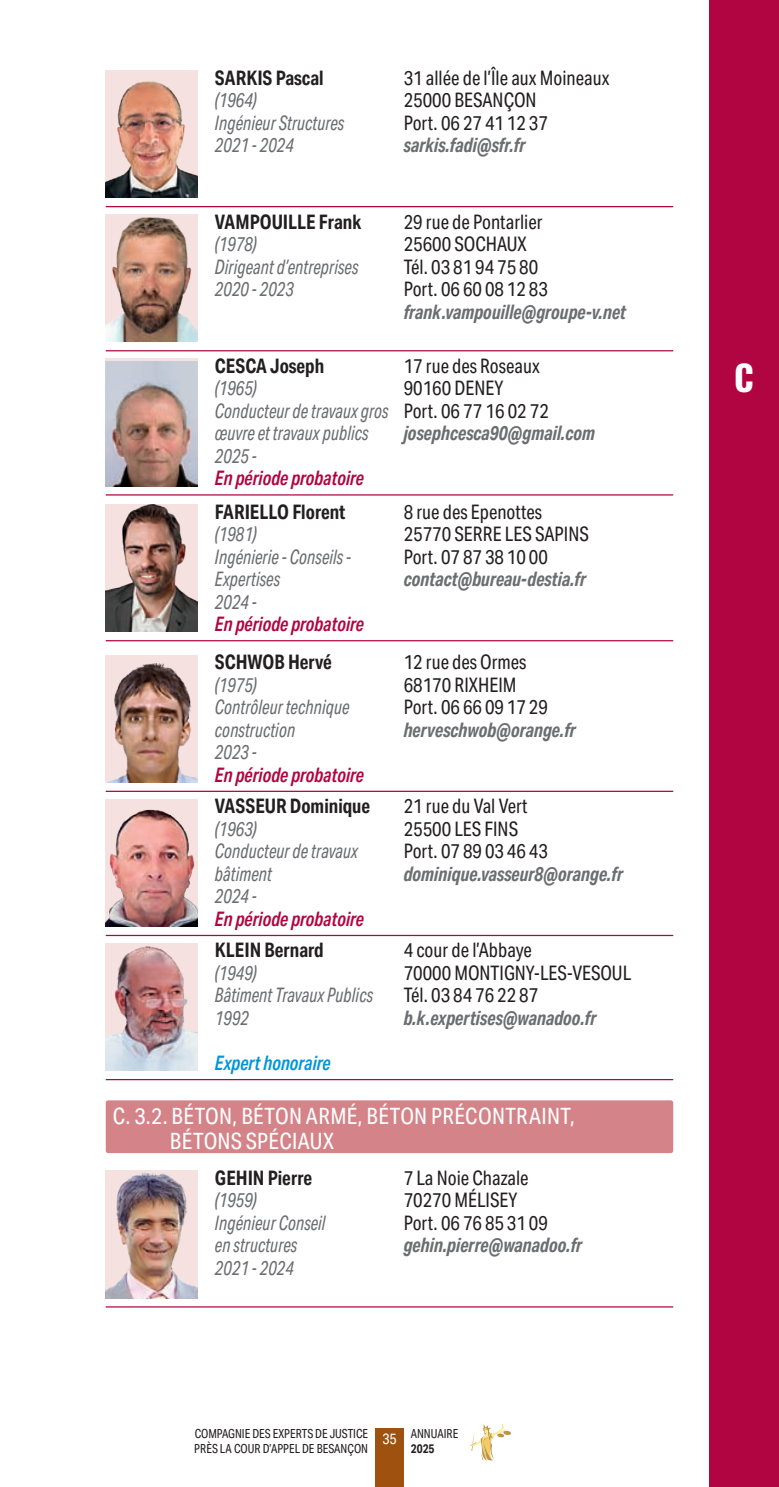
<style>
.page{position:relative;width:779px;height:1487px;background:#fff}
.page>*{position:absolute;margin:0;border:0;box-sizing:border-box;transform-origin:0 0}
.t1{font:700 35px "Oswald";color:#fff}
.C_suite_2{font:22.5px/25px "Aktiv Grotesk Cd";letter-spacing:.01em;color:#fff}
.t2{font:20px/22.5px "Aktiv Grotesk Cd";color:#231f20;scale:.95 1}
.Paragraphe_expert{font:italic 20px/22.5px "Aktiv Grotesk Cd";color:#6c6d70;scale:.85 1}
.t3{font:italic 700 20px "Aktiv Grotesk Cd";color:#6c6d70;scale:.9 1}
.Paragraphe_expert-2{font:700 20px "Aktiv Grotesk Cd";color:#231f20;scale:.95 1}
.Paragraphe_expert-3{font:italic 600 20px "Aktiv Grotesk Cd";color:#b00540;scale:.9 1}
.Paragraphe_expert-4{font:italic 600 20px "Aktiv Grotesk Cd";color:#0095d9;scale:.9 1}
.t4{font:15px "Aktiv Grotesk Cd";color:#fff;scale:.95 1}
.t5{font:12.5px/15px "Aktiv Grotesk Cd";color:#231f20;scale:.95 1}
.t6{font:700 12.5px "Aktiv Grotesk Cd";color:#231f20;scale:.95 1}
</style>
<div class="page">
<div style="left:708px;top:0;width:70px;height:1487px;background:#b00540"></div>
<div style="left:375px;top:1428px;width:28px;height:59px;background:#9f5210"></div>
<div style="left:503px;top:1430px;width:8px;height:5px;background:#ba9643;border-radius:50%"></div>
<svg style="left:470px;top:1424px;width:35px;height:37px"></svg>
<img style="left:106px;top:214px;width:92px;height:128px">
<hr style="left:106px;top:350px;width:567px;height:1px;background:#b00540">
<div style="left:106px;top:358px;width:92px;height:128px;background:#f5e1e0"></div>
<img style="left:106px;top:361px;width:92px;height:125px">
<hr style="left:106px;top:494px;width:567px;height:2px;background:#b00540">
<img style="left:106px;top:504px;width:92px;height:128px">
<hr style="left:106px;top:640px;width:567px;height:1px;background:#b00540">
<div style="left:106px;top:70px;width:92px;height:128px;background:#f5e1e0"></div>
<img style="left:106px;top:81px;width:92px;height:117px">
<hr style="left:106px;top:206px;width:567px;height:1px;background:#b00540">
<div style="left:106px;top:655px;width:92px;height:127px;background:#f5e1e0"></div>
<img style="left:109px;top:663px;width:89px;height:119px">
<hr style="left:106px;top:791px;width:567px;height:1px;background:#b00540">
<div style="left:106px;top:799px;width:92px;height:128px;background:#f5e1e0"></div>
<img style="left:106px;top:809px;width:92px;height:118px">
<hr style="left:106px;top:935px;width:567px;height:1px;background:#b00540">
<div style="left:106px;top:943px;width:92px;height:128px;background:#f5e1e0"></div>
<img style="left:106px;top:947px;width:92px;height:124px">
<hr style="left:106px;top:1079px;width:567px;height:1px;background:#b00540">
<div style="left:106px;top:1100px;width:567px;height:53px;background:#d48489;border-radius:2px"></div>
<img style="left:106px;top:1170px;width:92px;height:128px">
<hr style="left:106px;top:1306px;width:567px;height:1px;background:#b00540">
<p class="Paragraphe_expert-2" style="left:215px;top:66px;width:116px">SARKIS Pascal</p>
<p class="Paragraphe_expert" style="left:215px;top:89px;width:51px">(1964)</p>
<p class="Paragraphe_expert" style="left:215px;top:111px;width:153px">Ingénieur Structures</p>
<p class="Paragraphe_expert" style="left:215px;top:134px;width:94px">2021 - 2024</p>
<p class="t2" style="left:403px;top:66px;width:218px">31 allée de l’Île aux Moineaux<br>25000 BESANÇON<br>Port. 06 27 41 12 37</p>
<p class="t3" style="left:403px;top:133px;width:137px">sarkis.fadi@sfr.fr</p>
<p class="Paragraphe_expert-2" style="left:215px;top:210px;width:156px">VAMPOUILLE Frank</p>
<p class="Paragraphe_expert" style="left:215px;top:233px;width:51px">(1978)</p>
<p class="Paragraphe_expert" style="left:215px;top:255px;width:170px">Dirigeant d’entreprises</p>
<p class="Paragraphe_expert" style="left:215px;top:278px;width:94px">2020 - 2023</p>
<p class="t2" style="left:403px;top:210px;width:153px">29 rue de Pontarlier<br>25600 SOCHAUX<br>Tél. 03 81 94 75 80<br>Port. 06 60 08 12 83</p>
<p class="t3" style="left:403px;top:300px;width:249px">frank.vampouille@groupe-v.net</p>
<p class="Paragraphe_expert-2" style="left:215px;top:354px;width:116px">CESCA Joseph</p>
<p class="Paragraphe_expert" style="left:215px;top:377px;width:51px">(1965)</p>
<p class="Paragraphe_expert" style="left:215px;top:400px;width:206px">Conducteur de travaux gros œuvre et travaux publics</p>
<p class="Paragraphe_expert" style="left:215px;top:445px;width:51px">2025 -</p>
<p class="Paragraphe_expert-3" style="left:215px;top:467px;width:167px">En période probatoire</p>
<p class="Paragraphe_expert-2" style="left:215px;top:500px;width:139px">FARIELLO Florent</p>
<p class="Paragraphe_expert" style="left:215px;top:523px;width:51px">(1981)</p>
<p class="Paragraphe_expert" style="left:215px;top:545px;width:162px">Ingénierie - Conseils -<br>Expertises</p>
<p class="Paragraphe_expert" style="left:215px;top:590px;width:51px">2024 -</p>
<p class="Paragraphe_expert-3" style="left:215px;top:612px;width:167px">En période probatoire</p>
<p class="Paragraphe_expert-2" style="left:215px;top:651px;width:125px">SCHWOB Hervé</p>
<p class="Paragraphe_expert" style="left:215px;top:673px;width:51px">(1975)</p>
<p class="Paragraphe_expert" style="left:215px;top:696px;width:160px">Contrôleur technique construction</p>
<p class="Paragraphe_expert" style="left:215px;top:741px;width:51px">2023 -</p>
<p class="Paragraphe_expert-3" style="left:215px;top:763px;width:167px">En période probatoire</p>
<p class="Paragraphe_expert-2" style="left:215px;top:795px;width:165px">VASSEUR Dominique</p>
<p class="Paragraphe_expert" style="left:215px;top:818px;width:51px">(1963)</p>
<p class="Paragraphe_expert" style="left:215px;top:840px;width:170px">Conducteur de travaux bâtiment</p>
<p class="Paragraphe_expert" style="left:215px;top:885px;width:51px">2024 -</p>
<p class="Paragraphe_expert-3" style="left:215px;top:907px;width:167px">En période probatoire</p>
<p class="Paragraphe_expert-2" style="left:215px;top:939px;width:116px">KLEIN Bernard</p>
<p class="Paragraphe_expert" style="left:215px;top:962px;width:51px">(1949)</p>
<p class="Paragraphe_expert" style="left:215px;top:984px;width:187px">Bâtiment Travaux Publics</p>
<p class="Paragraphe_expert" style="left:215px;top:1007px;width:41px">1992</p>
<p class="Paragraphe_expert-4" style="left:215px;top:1051px;width:130px">Expert honoraire</p>
<p class="t2" style="left:403px;top:355px;width:154px">17 rue des Roseaux<br>90160 DENEY<br>Port. 06 77 16 02 72</p>
<p class="t3" style="left:403px;top:422px;width:214px">josephcesca90@gmail.com</p>
<p class="t2" style="left:403px;top:500px;width:196px">8 rue des Epenottes<br>25770 SERRE LES SAPINS<br>Port. 07 87 38 10 00</p>
<p class="t3" style="left:403px;top:567px;width:204px">contact@bureau-destia.fr</p>
<p class="t2" style="left:403px;top:651px;width:153px">12 rue des Ormes<br>68170 RIXHEIM<br>Port. 06 66 09 17 29</p>
<p class="t3" style="left:403px;top:718px;width:193px">herveschwob@orange.fr</p>
<p class="t2" style="left:403px;top:795px;width:153px">21 rue du Val Vert<br>25500 LES FINS<br>Port. 07 89 03 46 43</p>
<p class="t3" style="left:403px;top:862px;width:245px">dominique.vasseur8@orange.fr</p>
<p class="t2" style="left:403px;top:939px;width:241px">4 cour de l’Abbaye<br>70000 MONTIGNY-LES-VESOUL<br>Tél. 03 84 76 22 87</p>
<p class="t3" style="left:403px;top:1006px;width:215px">b.k.expertises@wanadoo.fr</p>
<p class="C_suite_2" style="left:170px;top:1103px;width:406px;text-indent:-57px">C. 3.2. BÉTON, BÉTON ARMÉ, BÉTON PRÉCONTRAINT,<br>BÉTONS SPÉCIAUX</p>
<p class="Paragraphe_expert-2" style="left:215px;top:1166px;width:104px">GEHIN Pierre</p>
<p class="Paragraphe_expert" style="left:215px;top:1189px;width:51px">(1959)</p>
<p class="Paragraphe_expert" style="left:215px;top:1212px;width:132px">Ingénieur Conseil</p>
<p class="Paragraphe_expert" style="left:215px;top:1234px;width:98px">en structures</p>
<p class="Paragraphe_expert" style="left:215px;top:1257px;width:94px">2021 - 2024</p>
<p class="t2" style="left:403px;top:1167px;width:153px">7 La Noie Chazale<br>70270 MÉLISEY<br>Port. 06 76 85 31 09</p>
<p class="t3" style="left:403px;top:1234px;width:200px">gehin.pierre@wanadoo.fr</p>
<p class="t5" style="left:194px;top:1426px;width:184px">COMPAGNIE DES EXPERTS DE JUSTICE<br>PRÈS LA COUR D’APPEL DE BESANÇON</p>
<p class="t4" style="left:382px;top:1430px;width:16px">35</p>
<p class="t5" style="left:410px;top:1426px;width:52px">ANNUAIRE</p>
<p class="t6" style="left:410px;top:1442px;width:26px">2025</p>
<h1 class="t1" style="left:734px;top:360px;width:21px">C</h1>
</div>
